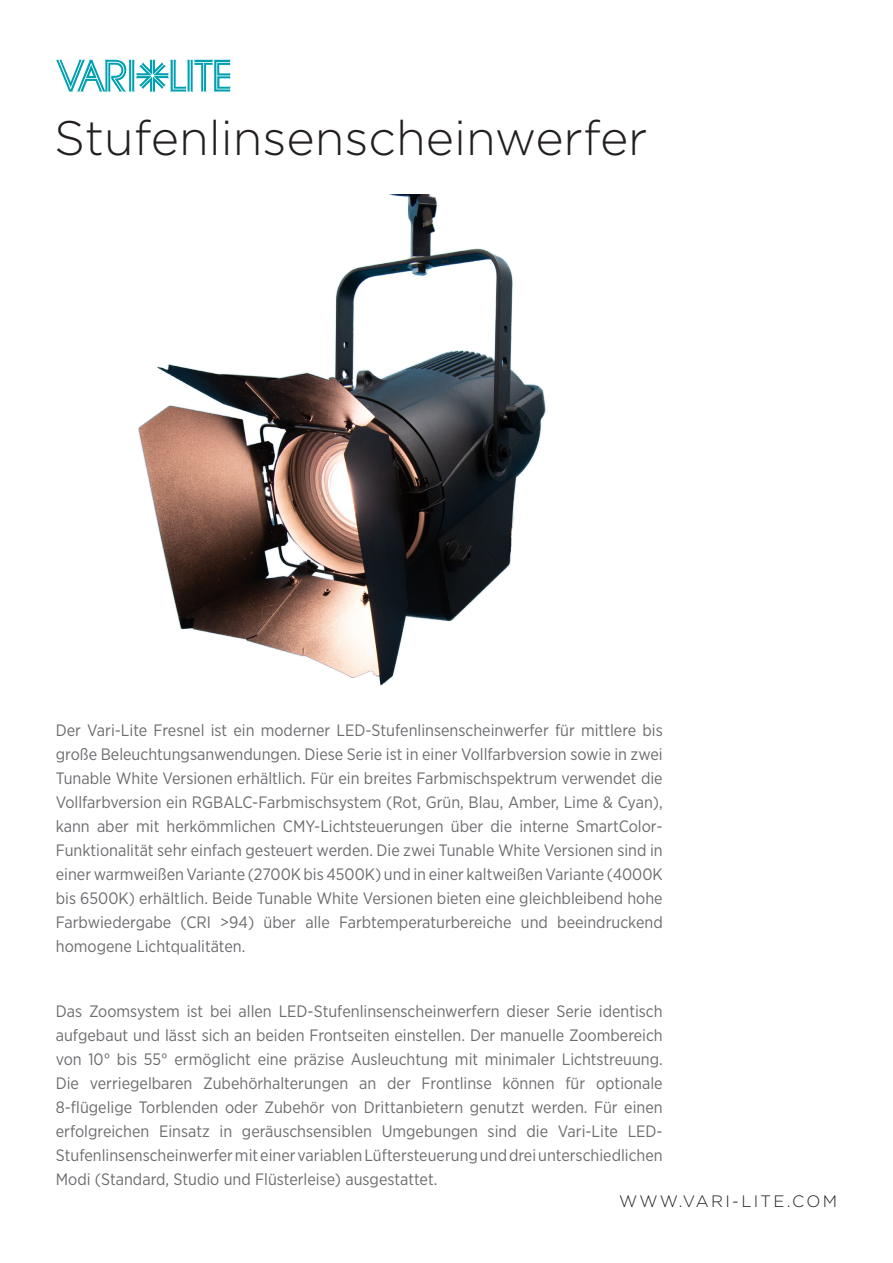
<style>
.page{position:relative;width:893px;height:1263px;background:#fff}
.page>*{position:absolute;margin:0;border:0;box-sizing:border-box;transform-origin:0 0}
.t1{font:300 48.3px "Gotham";color:#231f20}
.Body_First_Page{font:16.5px/24px "Gotham Narrow";color:#6c6d70;text-align:justify}
.t2{font:300 16.5px "Gotham";letter-spacing:.14em;color:#231f20}
</style>
<div class="page">
<svg style="left:56px;top:59px;width:174px;height:33px"></svg>
<img style="left:138px;top:195px;width:408px;height:491px">
<h1 class="t1" style="left:54px;top:107px;width:595px">Stufenlinsenscheinwerfer</h1>
<p class="Body_First_Page" style="left:56px;top:718px;width:608px">Der Vari-Lite Fresnel ist ein moderner LED-Stufenlinsenscheinwerfer für mittlere bis große Beleuchtungsanwendungen. Diese Serie ist in einer Vollfarbversion sowie in zwei Tunable White Versionen erhältlich. Für ein breites Farbmischspektrum verwendet die Vollfarbversion ein RGBALC-Farbmischsystem (Rot, Grün, Blau, Amber, Lime &amp; Cyan), kann aber mit herkömmlichen CMY-Lichtsteuerungen über die interne SmartColor-Funktionalität sehr einfach gesteuert werden. Die zwei Tunable White Versionen sind in einer warmweißen Variante (2700K bis 4500K) und in einer kaltweißen Variante (4000K bis 6500K) erhältlich. Beide Tunable White Versionen bieten eine gleichbleibend hohe Farbwiedergabe (CRI &gt;94) über alle Farbtemperaturbereiche und beeindruckend homogene Lichtqualitäten.</p>
<p class="Body_First_Page" style="left:56px;top:999px;width:608px">Das Zoomsystem ist bei allen LED-Stufenlinsenscheinwerfern dieser Serie identisch aufgebaut und lässt sich an beiden Frontseiten einstellen. Der manuelle Zoombereich von 10° bis 55° ermöglicht eine präzise Ausleuchtung mit minimaler Lichtstreuung.<br>Die verriegelbaren Zubehörhalterungen an der Frontlinse können für optionale 8-flügelige Torblenden oder Zubehör von Drittanbietern genutzt werden. Für einen erfolgreichen Einsatz in geräuschsensiblen Umgebungen sind die Vari-Lite LED-Stufenlinsenscheinwerfer mit einer variablen Lüftersteuerung und drei unterschiedlichen Modi (Standard, Studio und Flüsterleise) ausgestattet.</p>
<p class="t2" style="left:619px;top:1191px;width:219px">WWW.VARI-LITE.COM</p>
</div>
